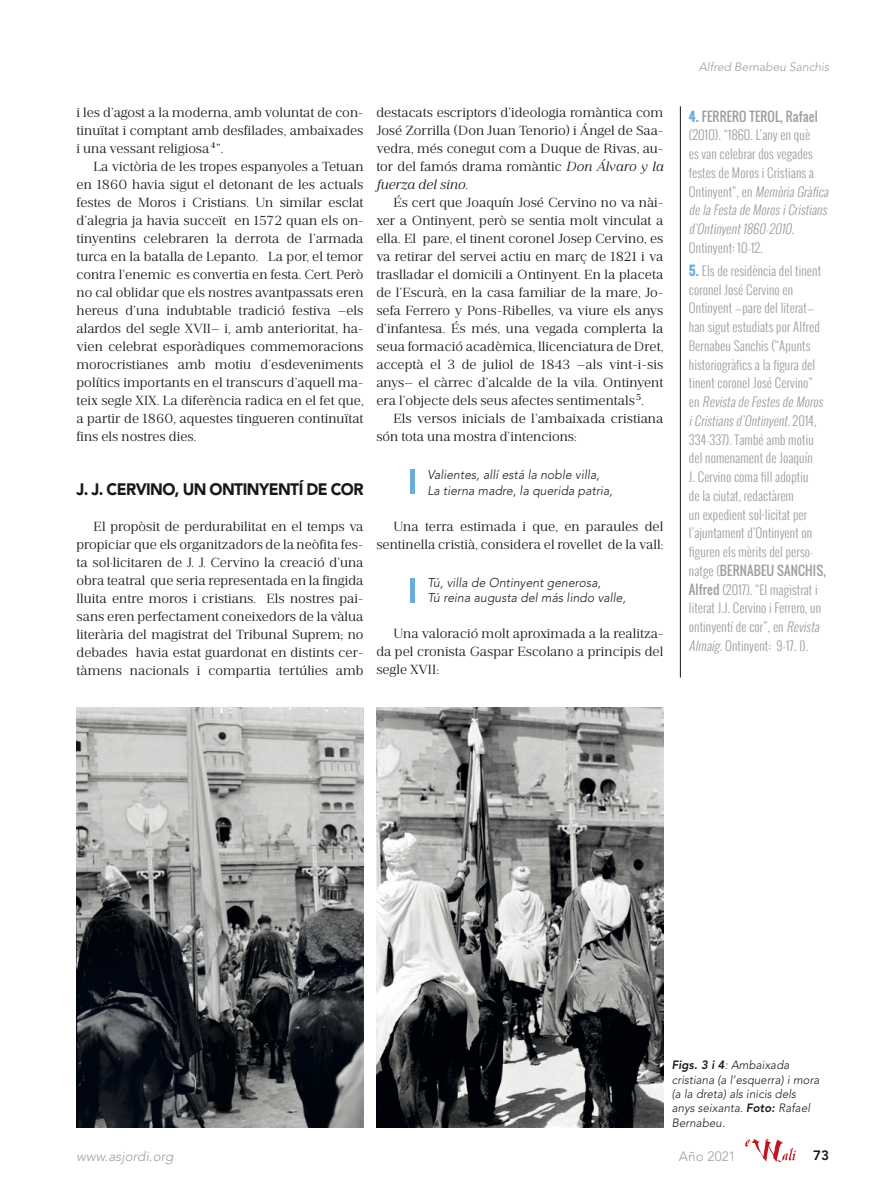
<style>
.page{position:relative;width:893px;height:1191px;background:#fff}
.page>*{position:absolute;margin:0;border:0;box-sizing:border-box;transform-origin:0 0}
.Intratítulo_niv1{font:900 16.5px "Avenir LT Std";letter-spacing:-.035em;color:#1a171c;scale:.95 1}
.t1{font:13.5px/18px "Jules Text";color:#1a171c;text-align:justify}
.t2{font:italic 300 13.5px "Avenir LT Std";letter-spacing:.01em;color:#9d9ea0}
.t3{font:300 13.5px "Avenir LT Std";letter-spacing:.01em;color:#9d9ea0}
.t4{font:800 13.5px "Avenir LT Std";color:#1a171c}
.t5{font:300 12.75px/18.8px "Oswald";letter-spacing:.01em;color:#9d9ea0}
.Citas{font:italic 300 12.75px "Avenir LT Std";letter-spacing:.01em;color:#1a171c;scale:.95 1}
.t6{font:italic 300 12px/14.4px "Avenir LT Std";letter-spacing:.01em;color:#1a171c;scale:.95 1}
.t7{font:italic 300 12px "Avenir LT Std";color:#9d9ea0}
.s1{font-style:italic}
.s2{font-weight:700;color:#6aacda}
.s3{font-weight:400}
.s4{font-weight:800}
</style>
<div class="page">
<hr style="left:680px;top:106px;width:1px;height:571px;background:#1a171c">
<div style="left:410px;top:578px;width:5px;height:25px;background:#6aacda"></div>
<div style="left:410px;top:469px;width:5px;height:25px;background:#6aacda"></div>
<img style="left:77px;top:707px;width:287px;height:420px">
<img style="left:376px;top:707px;width:287px;height:420px">
<svg style="left:745px;top:1138px;width:51px;height:24px"></svg>
<p class="t1" style="left:77px;top:103px;width:289px">i les d’agost a la moderna, amb voluntat de con&shy;tinuïtat i comptant amb desfilades, ambaixades i una vessant religiosa<sup>4</sup>”.</p>
<p class="t1" style="left:77px;top:157px;width:289px;text-indent:17px">La victòria de les tropes espanyoles a Tetuan en 1860 havia sigut el detonant de les actuals festes de Moros i Cristians. Un similar esclat d’alegria ja havia succeït en 1572 quan els on&shy;tinyentins celebraren la derrota de l’armada turca en la batalla de Lepanto. La por, el temor contra l’enemic es convertia en festa. Cert. Però no cal oblidar que els nostres avantpassats eren hereus d’una indubtable tradició festiva —els alardos del segle XVII— i, amb anterioritat, ha&shy;vien celebrat esporàdiques commemoracions morocristianes amb motiu d’esdeveniments polítics importants en el transcurs d’aquell ma&shy;teix segle XIX. La diferència radica en el fet que, a partir de 1860, aquestes tingueren continuïtat fins els nostres dies.</p>
<p class="Intratítulo_niv1" style="left:77px;top:479px;width:304px">J. J. CERVINO, UN ONTINYENTÍ DE COR</p>
<p class="t1" style="left:77px;top:517px;width:289px;text-indent:17px">El propòsit de perdurabilitat en el temps va propiciar que els organitzadors de la neòfita fes&shy;ta sol·licitaren de J. J. Cervino la creació d’una obra teatral que seria representada en la fingida lluita entre moros i cristians. Els nostres pai&shy;sans eren perfectament coneixedors de la vàlua literària del magistrat del Tribunal Suprem; no debades havia estat guardonat en distints cer&shy;tàmens nacionals i compartia tertúlies amb</p>
<p class="t1" style="left:376px;top:103px;width:289px">destacats escriptors d’ideologia romàntica com José Zorrilla (Don Juan Tenorio) i Ángel de Saa&shy;vedra, més conegut com a Duque de Rivas, au&shy;tor del famós drama romàntic <span class="s1">Don Álvaro y la fuerza del sino</span>.</p>
<p class="t1" style="left:376px;top:193px;width:289px;text-indent:17px">És cert que Joaquín José Cervino no va nài&shy;xer a Ontinyent, però se sentia molt vinculat a ella. El pare, el tinent coronel Josep Cervino, es va retirar del servei actiu en març de 1821 i va traslladar el domicili a Ontinyent. En la placeta de l’Escurà, en la casa familiar de la mare, Jo&shy;sefa Ferrero y Pons-Ribelles, va viure els anys d’infantesa. És més, una vegada complerta la seua formació acadèmica, llicenciatura de Dret, acceptà el 3 de juliol de 1843 —als vint-i-sis anys— el càrrec d’alcalde de la vila. Ontinyent era l’objecte dels seus afectes sentimentals<sup>5</sup>.</p>
<p class="t1" style="left:376px;top:409px;width:289px;text-indent:17px">Els versos inicials de l’ambaixada cristiana són tota una mostra d’intencions:</p>
<p class="Citas" style="left:427px;top:467px;width:183px">Valientes, allí está la noble villa,</p>
<p class="Citas" style="left:427px;top:483px;width:197px">La tierna madre, la querida patria,</p>
<p class="t1" style="left:376px;top:517px;width:289px;text-align:right">Una terra estimada i que, en paraules del sentinella cristià, considera el rovellet de la vall:</p>
<p class="Citas" style="left:427px;top:575px;width:184px">Tú, villa de Ontinyent generosa,</p>
<p class="Citas" style="left:427px;top:590px;width:210px">Tú reina augusta del más lindo valle,</p>
<p class="t1" style="left:376px;top:624px;width:289px;text-indent:17px">Una valoració molt aproximada a la realitza&shy;da pel cronista Gaspar Escolano a principis del segle XVII:</p>
<p class="t7" style="left:699px;top:60px;width:132px">Alfred Bernabeu Sanchis</p>
<p class="t5" style="left:689px;top:107px;width:144px"><span class="s2">4.</span> <span class="s3">FERRERO TEROL, Rafael </span>(2010). “1860. L’any en què<br>es van celebrar dos vegades festes de Moros i Cristians a<br>Ontinyent”, en <span class="s1">MemòriaGràfica delaFestadeMorosiCristians d’Ontinyent 1860-2010</span>.<br>Ontinyent: 10-12.</p>
<p class="t5" style="left:689px;top:261px;width:139px"><span class="s2">5.</span> Els de residència del tinent coronel José Cervino en<br>Ontinyent —pare del literat— han sigut estudiats por Alfred<br>Bernabeu Sanchis (“Apunts historiogràfics a la figura del tinent coronel José Cervino”<br>e n <span class="s1">RevistadeFestesdeMoros iCristiansd’Ontinyent</span>. 2 0 1 4 ,<br>334-337). També amb motiu del nomenament de Joaquín<br>J. Cervino coma fill adoptiu<br>de la ciutat, redactàrem<br>un expedient sol·licitat per l’ajuntament d’Ontinyent on figuren els mèrits del perso&shy;natge (<span class="s3">BERNABEU SANCHIS,<br>Alfred</span> (2017). “El magistrat i literat J.J. Cervino i Ferrero, un ontinyentí de cor”, en <span class="s1">Revista<br>Almaig</span>. Ontinyent: 9-17. l).</p>
<p class="t6" style="left:672px;top:1058px;width:157px"><span class="s4">Figs. 3 i 4</span>: Ambaixada cristiana (a l’esquerra) i mora (a la dreta) als inicis dels anys seixanta. <span class="s4">Foto:</span> Rafael<br>Bernabeu.</p>
<p class="t2" style="left:77px;top:1147px;width:98px">www.asjordi.org</p>
<p class="t3" style="left:679px;top:1147px;width:59px">Año 2021</p>
<p class="t4" style="left:813px;top:1147px;width:18px">73</p>
</div>
